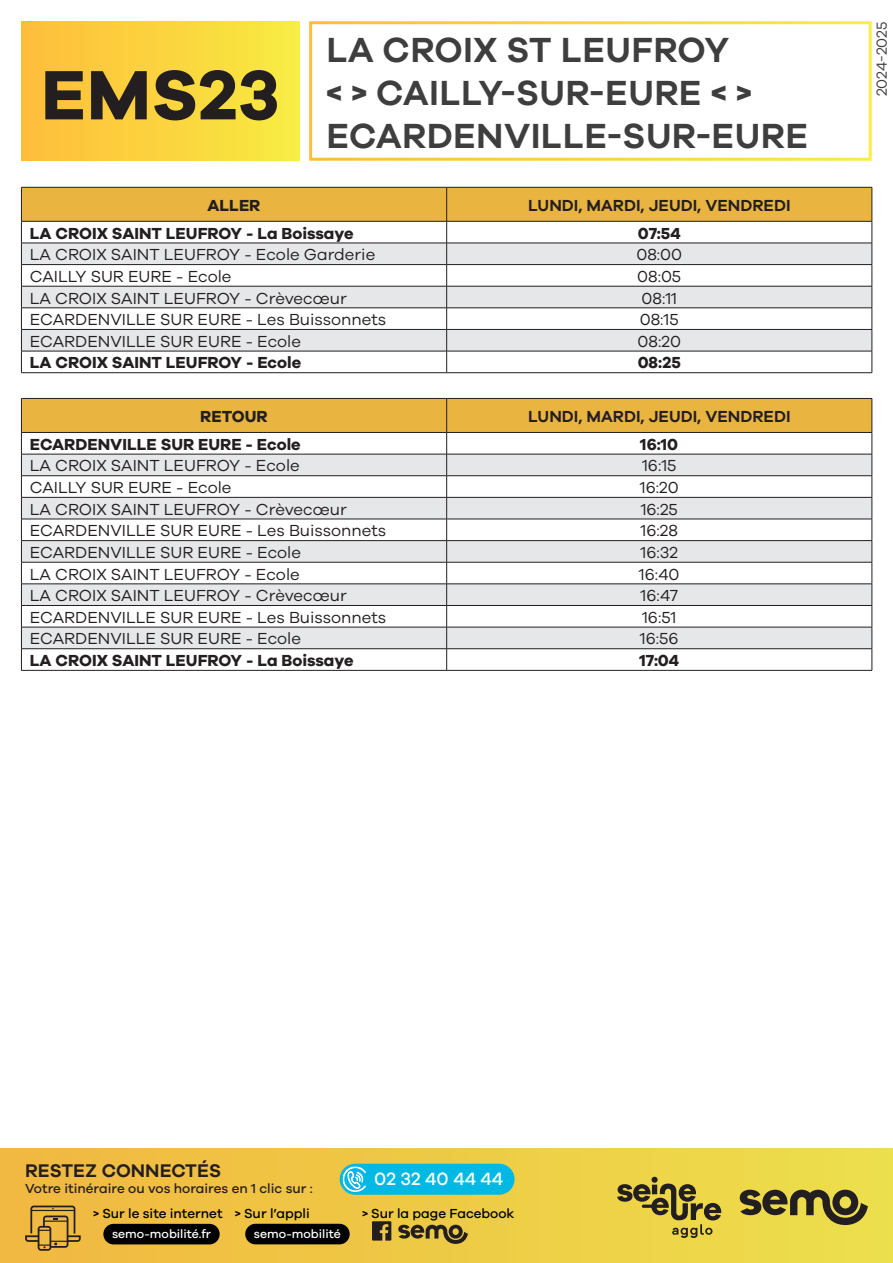
<style>
.page{position:relative;width:893px;height:1263px;background:#fff}
.page>*{position:absolute;margin:0;border:0;box-sizing:border-box;transform-origin:0 0}
.t1{font:700 72px "Galano Grotesque";letter-spacing:.005em;color:#231f20}
.t2{font:600 36px/43.2px "Galano Grotesque";letter-spacing:.01em;color:#3e3e3f}
.t3{font:600 18.9px "Galano Grotesque";color:#231f20}
.t4{font:500 18.3px "Galano Grotesque";color:#fff}
.t5{font:16.5px "Galano Grotesque";color:#231f20}
.t6{font:700 16.5px "Galano Grotesque";color:#231f20}
.t7{font:600 16.5px "Galano Grotesque";color:#231f20}
.t8{font:15px "Galano Grotesque";color:#3e3e3f}
.t9{font:500 13.5px "Galano Grotesque";color:#000001}
.t10{font:500 13.5px "Galano Grotesque";color:#231f20}
.t11{font:500 12.3px "Galano Grotesque";color:#fff}
</style>
<div class="page">
<div style="left:0;top:1148px;width:893px;height:115px;background:linear-gradient(to right,#f0b640,#ecdf4c)"></div>
<svg style="left:617px;top:1177px;width:104px;height:61px;background:#b5a23d"></svg>
<svg style="left:740px;top:1190px;width:128px;height:35px;background:#8b8036"></svg>
<div style="left:344px;top:1164px;width:170px;height:31px;background:#00b8e4;border-radius:16px"></div>
<div style="left:340px;top:1164px;width:31px;height:31px;background:#00b8e4;border-radius:50%"></div>
<svg style="left:343px;top:1166px;width:23px;height:26px"></svg>
<svg style="left:25px;top:1205px;width:56px;height:46px;background:#bc9238"></svg>
<div style="left:103px;top:1224px;width:117px;height:20px;background:#000001;border-radius:10px"></div>
<div style="left:245px;top:1224px;width:105px;height:20px;background:#000001;border-radius:10px"></div>
<svg style="left:372px;top:1221px;width:19px;height:19px"></svg>
<svg style="left:398px;top:1225px;width:70px;height:19px"></svg>
<div style="left:309px;top:21px;width:563px;height:140px;border:3px solid #fff"></div>
<div style="left:21px;top:21px;width:278px;height:139px;background:linear-gradient(to right,#ffbd3b,#f8eb43)"></div>
<svg style="left:21px;top:187px;width:852px;height:185px"></svg>
<hr style="left:21px;top:372px;width:426px;height:1px;background:#231f20">
<hr style="left:447px;top:372px;width:425px;height:1px;background:#231f20">
<svg style="left:21px;top:398px;width:852px;height:272px"></svg>
<hr style="left:21px;top:670px;width:426px;height:1px;background:#231f20">
<hr style="left:447px;top:670px;width:425px;height:1px;background:#231f20">
<h1 class="t1" style="left:41px;top:51px;width:240px">EMS23</h1>
<h2 class="t2" style="left:326px;top:27px;width:484px">LA CROIX ST LEUFROY<br>&lt; &gt; CAILLY-SUR-EURE &lt; &gt;<br>ECARDENVILLE-SUR-EURE</h2>
<p class="t6" style="left:208px;top:195px;width:54px">ALLER</p>
<p class="t7" style="left:528px;top:195px;width:264px">LUNDI, MARDI, JEUDI, VENDREDI</p>
<p class="t6" style="left:30px;top:223px;width:325px">LA CROIX SAINT LEUFROY - La Boissaye</p>
<p class="t6" style="left:638px;top:223px;width:44px">07:54</p>
<p class="t5" style="left:30px;top:245px;width:347px">LA CROIX SAINT LEUFROY - Ecole Garderie</p>
<p class="t5" style="left:636px;top:245px;width:47px">08:00</p>
<p class="t5" style="left:30px;top:266px;width:203px">CAILLY SUR EURE - Ecole</p>
<p class="t5" style="left:637px;top:266px;width:45px">08:05</p>
<p class="t5" style="left:30px;top:288px;width:318px">LA CROIX SAINT LEUFROY - Crèvecœur</p>
<p class="t5" style="left:641px;top:288px;width:37px">08:11</p>
<p class="t5" style="left:30px;top:310px;width:358px">ECARDENVILLE SUR EURE - Les Buissonnets</p>
<p class="t5" style="left:640px;top:310px;width:41px">08:15</p>
<p class="t5" style="left:30px;top:331px;width:273px">ECARDENVILLE SUR EURE - Ecole</p>
<p class="t5" style="left:637px;top:331px;width:45px">08:20</p>
<p class="t6" style="left:30px;top:353px;width:273px">LA CROIX SAINT LEUFROY - Ecole</p>
<p class="t6" style="left:638px;top:353px;width:45px">08:25</p>
<p class="t6" style="left:200px;top:406px;width:69px">RETOUR</p>
<p class="t7" style="left:528px;top:406px;width:264px">LUNDI, MARDI, JEUDI, VENDREDI</p>
<p class="t6" style="left:30px;top:434px;width:272px">ECARDENVILLE SUR EURE - Ecole</p>
<p class="t6" style="left:640px;top:434px;width:39px">16:10</p>
<p class="t5" style="left:30px;top:456px;width:271px">LA CROIX SAINT LEUFROY - Ecole</p>
<p class="t5" style="left:642px;top:456px;width:36px">16:15</p>
<p class="t5" style="left:30px;top:478px;width:203px">CAILLY SUR EURE - Ecole</p>
<p class="t5" style="left:640px;top:478px;width:40px">16:20</p>
<p class="t5" style="left:30px;top:499px;width:318px">LA CROIX SAINT LEUFROY - Crèvecœur</p>
<p class="t5" style="left:641px;top:499px;width:39px">16:25</p>
<p class="t5" style="left:30px;top:521px;width:358px">ECARDENVILLE SUR EURE - Les Buissonnets</p>
<p class="t5" style="left:640px;top:521px;width:39px">16:28</p>
<p class="t5" style="left:30px;top:542px;width:273px">ECARDENVILLE SUR EURE - Ecole</p>
<p class="t5" style="left:641px;top:542px;width:39px">16:32</p>
<p class="t5" style="left:30px;top:564px;width:271px">LA CROIX SAINT LEUFROY - Ecole</p>
<p class="t5" style="left:639px;top:564px;width:42px">16:40</p>
<p class="t5" style="left:30px;top:586px;width:318px">LA CROIX SAINT LEUFROY - Crèvecœur</p>
<p class="t5" style="left:641px;top:586px;width:39px">16:47</p>
<p class="t5" style="left:30px;top:607px;width:358px">ECARDENVILLE SUR EURE - Les Buissonnets</p>
<p class="t5" style="left:642px;top:607px;width:36px">16:51</p>
<p class="t5" style="left:30px;top:629px;width:273px">ECARDENVILLE SUR EURE - Ecole</p>
<p class="t5" style="left:640px;top:629px;width:40px">16:56</p>
<p class="t6" style="left:30px;top:650px;width:325px">LA CROIX SAINT LEUFROY - La Boissaye</p>
<p class="t6" style="left:639px;top:650px;width:41px">17:04</p>
<p class="t8" style="left:873px;top:96px;width:76px;rotate:-90deg">2024-2025</p>
<p class="t3" style="left:25px;top:1159px;width:198px">RESTEZ CONNECTÉS</p>
<p class="t10" style="left:25px;top:1180px;width:289px">Votre itinéraire ou vos horaires en 1 clic sur :</p>
<p class="t9" style="left:93px;top:1205px;width:131px">&gt; Sur le site internet</p>
<p class="t11" style="left:112px;top:1227px;width:100px">semo-mobilité.fr</p>
<p class="t9" style="left:235px;top:1205px;width:76px">&gt; Sur l’appli</p>
<p class="t11" style="left:254px;top:1227px;width:88px">semo-mobilité</p>
<p class="t4" style="left:374px;top:1168px;width:130px">02 32 40 44 44</p>
<p class="t9" style="left:362px;top:1205px;width:154px">&gt; Sur la page Facebook</p>
</div>
